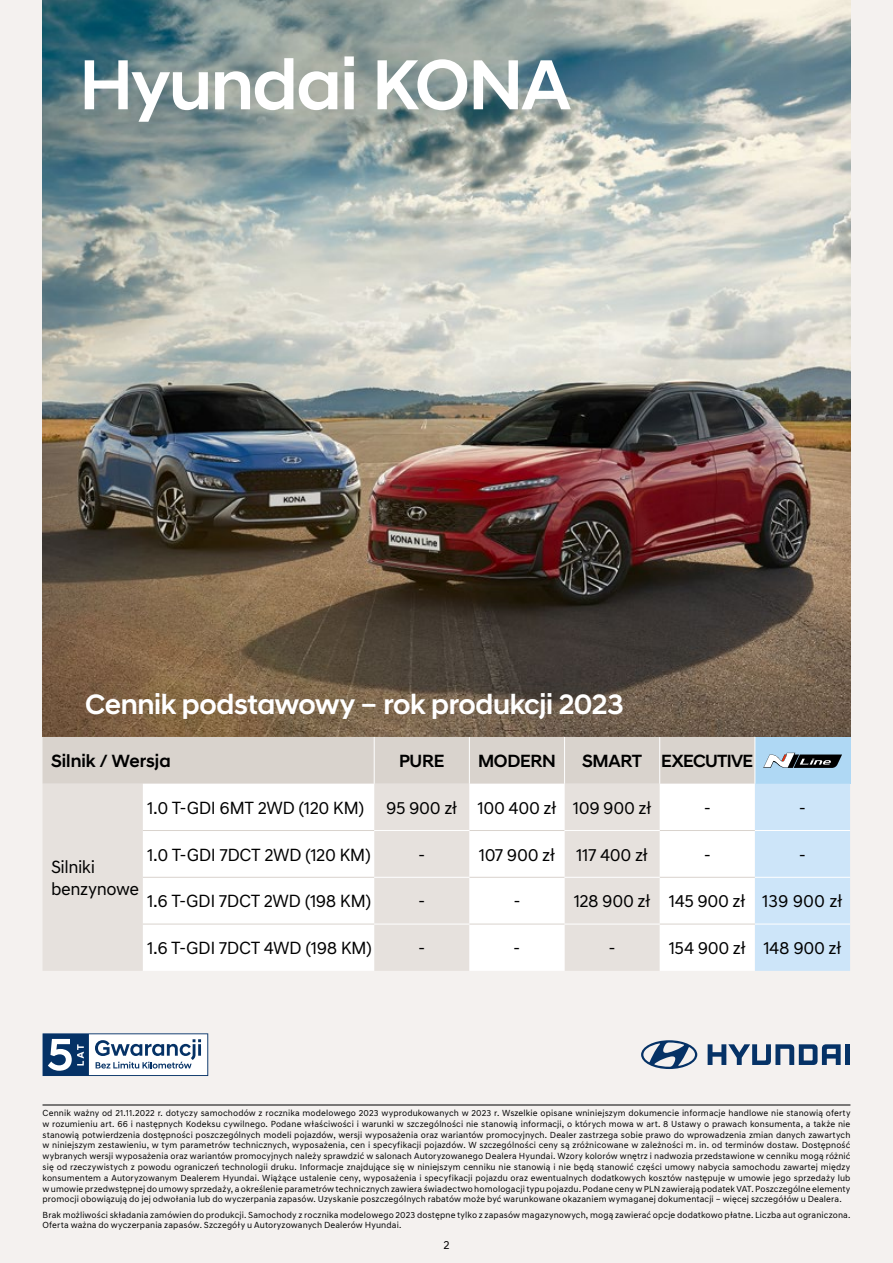
<style>
.page{position:relative;width:893px;height:1263px;background:#f4f1ef}
.page>*{position:absolute;margin:0;border:0;box-sizing:border-box;transform-origin:0 0}
.t1{font:500 72px "Hyundai Sans Head";letter-spacing:-.02em;color:#fff}
.t2{font:500 28.5px "Hyundai Sans Head";letter-spacing:-.015em;color:#fff}
.t3{font:18px/21.6px "Hyundai Sans Text";letter-spacing:-.025em;color:#000}
.t4{font:500 18px "Hyundai Sans Head";letter-spacing:-.02em;color:#000}
.t5{font:500 18px "Hyundai Sans Head";color:#000}
.t6{font:12px "Hyundai Sans Text";color:#000}
.t7{font:9px/10.8px "Hyundai Sans Text";letter-spacing:.015em;color:#000;text-align:justify}
</style>
<div class="page">
<img style="left:43px;top:0;width:807px;height:737px">
<svg style="left:43px;top:737px;width:807px;height:234px"></svg>
<hr style="left:43px;top:1104px;width:807px;height:1px;background:#000">
<svg style="left:708px;top:1044px;width:133px;height:21px"></svg>
<div style="left:845px;top:1044px;width:5px;height:21px;background:#053266"></div>
<svg style="left:641px;top:1040px;width:56px;height:29px"></svg>
<svg style="left:43px;top:1033px;width:165px;height:43px"></svg>
<h1 class="t1" style="left:79px;top:42px;width:493px">Hyundai KONA</h1>
<h2 class="t2" style="left:85px;top:687px;width:540px">Cennik podstawowy – rok produkcji 2023</h2>
<h3 class="t5" style="left:51px;top:750px;width:121px">Silnik / Wersja</h3>
<h3 class="t4" style="left:399px;top:750px;width:47px">PURE</h3>
<h3 class="t4" style="left:478px;top:750px;width:79px">MODERN</h3>
<h3 class="t4" style="left:582px;top:750px;width:173px">SMART EXECUTIVE</h3>
<h3 class="t3" style="left:51px;top:856px;width:90px">Silniki benzynowe</h3>
<h3 class="t3" style="left:147px;top:797px;width:506px">1.0 T-GDI 6MT 2WD (120 KM) 95 900 zł 100 400 zł 109 900 zł</h3>
<h3 class="t3" style="left:704px;top:797px;width:9px">-</h3>
<h3 class="t3" style="left:799px;top:797px;width:9px">-</h3>
<h3 class="t3" style="left:147px;top:844px;width:225px">1.0 T-GDI 7DCT 2WD (120 KM)</h3>
<h3 class="t3" style="left:418px;top:844px;width:9px">-</h3>
<h3 class="t3" style="left:479px;top:844px;width:171px">107 900 zł 117 400 zł</h3>
<h3 class="t3" style="left:704px;top:844px;width:9px">-</h3>
<h3 class="t3" style="left:799px;top:844px;width:9px">-</h3>
<h3 class="t3" style="left:147px;top:890px;width:226px">1.6 T-GDI 7DCT 2WD (198 KM)</h3>
<h3 class="t3" style="left:418px;top:890px;width:9px">-</h3>
<h3 class="t3" style="left:513px;top:890px;width:9px">-</h3>
<h3 class="t3" style="left:574px;top:890px;width:270px">128 900 zł 145 900 zł 139 900 zł</h3>
<h3 class="t3" style="left:147px;top:937px;width:227px">1.6 T-GDI 7DCT 4WD (198 KM)</h3>
<h3 class="t3" style="left:418px;top:937px;width:9px">-</h3>
<h3 class="t3" style="left:513px;top:937px;width:9px">-</h3>
<h3 class="t3" style="left:608px;top:937px;width:9px">-</h3>
<h3 class="t3" style="left:669px;top:937px;width:174px">154 900 zł 148 900 zł</h3>
<p class="t7" style="left:43px;top:1107px;width:809px">Cennik ważny od 21.11.2022 r. dotyczy samochodów z rocznika modelowego 2023 wyprodukowanych w 2023 r. Wszelkie opisane wniniejszym dokumencie informacje handlowe nie stanowią oferty w rozumieniu art. 66 i następnych Kodeksu cywilnego. Podane właściwości i warunki w szczególności nie stanowią informacji, o których mowa w art. 8 Ustawy o prawach konsumenta, a także nie stanowią potwierdzenia dostępności poszczególnych modeli pojazdów, wersji wyposażenia oraz wariantów promocyjnych. Dealer zastrzega sobie prawo do wprowadzenia zmian danych zawartych w niniejszym zestawieniu, w tym parametrów technicznych, wyposażenia, cen i specyfikacji pojazdów. W szczególności ceny są zróżnicowane w zależności m. in. od terminów dostaw. Dostępność wybranych wersji wyposażenia oraz wariantów promocyjnych należy sprawdzić w salonach Autoryzowanego Dealera Hyundai. Wzory kolorów wnętrz i nadwozia przedstawione w cenniku mogą różnić się od rzeczywistych z powodu ograniczeń technologii druku. Informacje znajdujące się w niniejszym cenniku nie stanowią i nie będą stanowić części umowy nabycia samochodu zawartej między konsumentem a Autoryzowanym Dealerem Hyundai. Wiążące ustalenie ceny, wyposażenia i specyfikacji pojazdu oraz ewentualnych dodatkowych kosztów następuje w umowie jego sprzedaży lub w umowie przedwstępnej do umowy sprzedaży, a określenie parametrów technicznych zawiera świadectwo homologacji typu pojazdu. Podane ceny w PLN zawierają podatek VAT. Poszczególne elementy promocji obowiązują do jej odwołania lub do wyczerpania zapasów. Uzyskanie poszczególnych rabatów może być warunkowane okazaniem wymaganej dokumentacji – więcej szczegółów u Dealera.</p>
<p class="t7" style="left:43px;top:1209px;width:809px">Brak możliwości składania zamówien do produkcji. Samochody z rocznika modelowego 2023 dostępne tylko z zapasów magazynowych, mogą zawierać opcje dodatkowo płatne. Liczba aut ograniczona.<br>Oferta ważna do wyczerpania zapasów. Szczegóły u Autoryzowanych Dealerów Hyundai.</p>
<h3 class="t6" style="left:443px;top:1237px;width:8px">2</h3>
</div>
